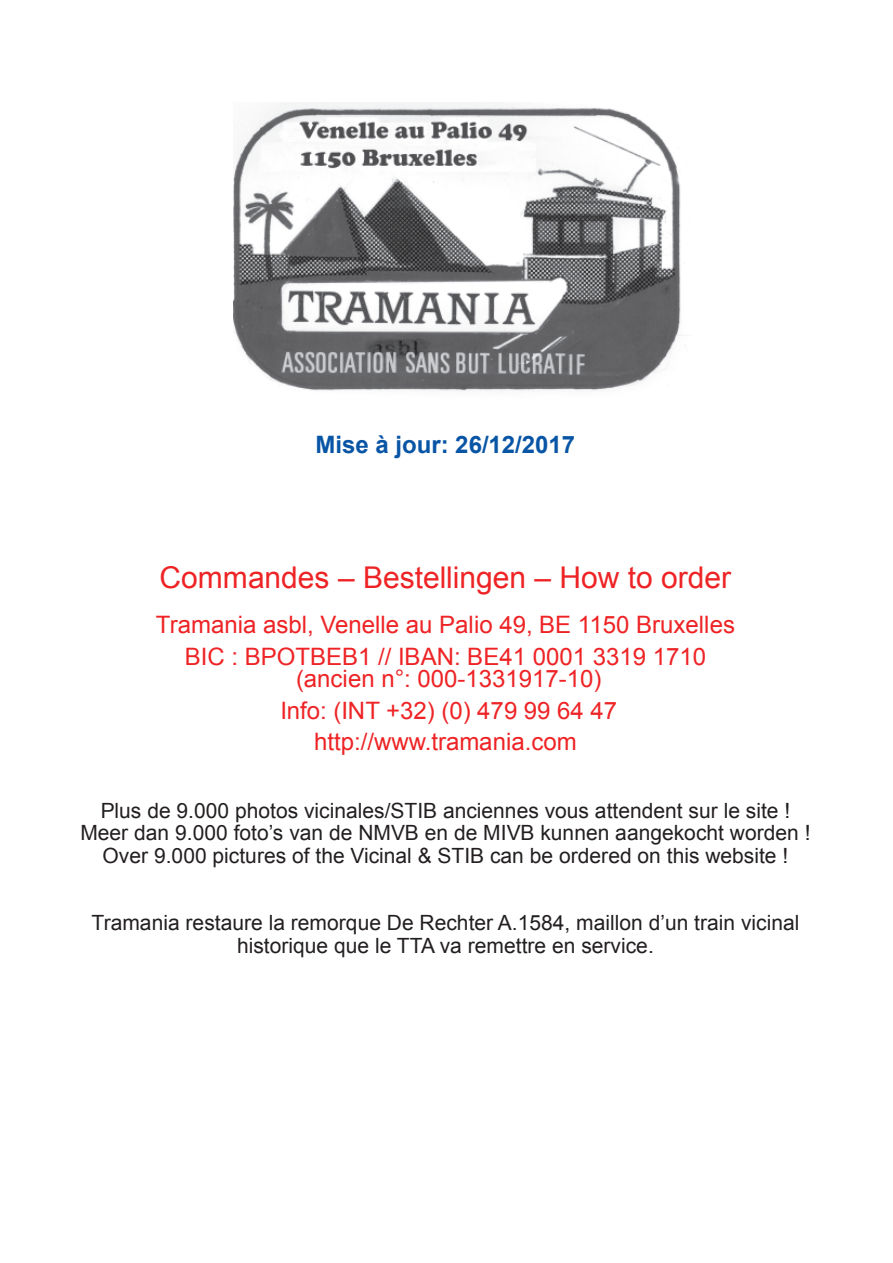
<style>
.page{position:relative;width:893px;height:1263px;background:#fff}
.page>*{position:absolute;margin:0;border:0;box-sizing:border-box;transform-origin:0 0}
.t1{font:30px "Arial";color:#ee2325}
.t2{font:24px/31.5px "Arial";color:#ee2325;text-align:center}
.t3{font:700 24px "Arial";color:#0855a6}
.t4{font:21px/22.5px "Arial";color:#231f20;text-align:center}
</style>
<div class="page">
<img style="left:234px;top:102px;width:452px;height:289px">
<p class="t3" style="left:316px;top:432px;width:261px">Mise à jour: 26/12/2017</p>
<h1 class="t1" style="left:160px;top:561px;width:573px">Commandes – Bestellingen – How to order</h1>
<p class="t2" style="left:156px;top:609px;width:581px">Tramania asbl, Venelle au Palio 49, BE 1150 Bruxelles<br>BIC : BPOTBEB1 // IBAN: BE41 0001 3319 1710</p>
<p class="t2" style="left:280px;top:663px;width:338px">(ancien n°: 000-1331917-10)<br>Info: (INT +32) (0) 479 99 64 47 http://www.tramania.com</p>
<p class="t4" style="left:80px;top:799px;width:732px">Plus de 9.000 photos vicinales/STIB anciennes vous attendent sur le site !<br>Meer dan 9.000 foto’s van de NMVB en de MIVB kunnen aangekocht worden !<br>Over 9.000 pictures of the Vicinal &amp; STIB can be ordered on this website !</p>
<p class="t4" style="left:92px;top:912px;width:709px">Tramania restaure la remorque De Rechter A.1584, maillon d’un train vicinal historique que le TTA va remettre en service.</p>
</div>
